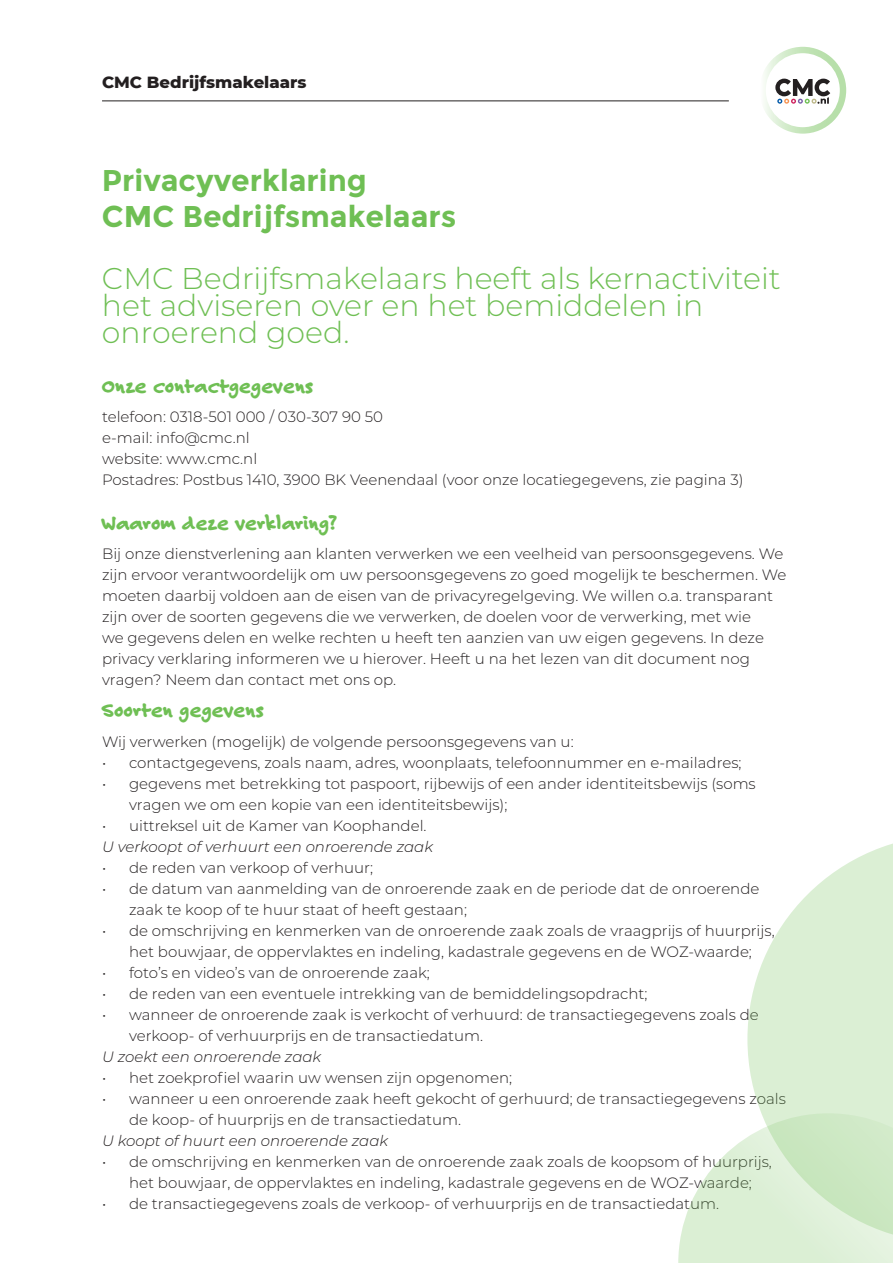
<style>
.page{position:relative;width:893px;height:1263px;background:#fff}
.page>*{position:absolute;margin:0;border:0;box-sizing:border-box;transform-origin:0 0}
.t1{font:300 30px/27px "Montserrat";color:#6fbf54}
.t2{font:700 30px "Montserrat";color:#6fbf54}
.t3{font:800 21px "Felt Tip Roman";color:#6fbf54}
.t4{font:800 16.5px "Montserrat";color:#231f20}
.t5{font:300 15px/21px "Montserrat";color:#231f20}
.t6{font:italic 300 15px "Montserrat";color:#231f20}
</style>
<div class="page">
<svg style="left:678px;top:1138px;width:215px;height:125px"></svg>
<svg style="left:747px;top:843px;width:146px;height:400px;background:#def0d7"></svg>
<svg style="left:759px;top:47px;width:87px;height:87px"></svg>
<div style="left:766px;top:53px;width:74px;height:74px;background:#fff;border-radius:50%"></div>
<svg style="left:775px;top:79px;width:55px;height:25px"></svg>
<hr style="left:102px;top:101px;width:627px;height:1px;background:#231f20">
<p class="t4" style="left:102px;top:70px;width:206px">CMC Bedrijfsmakelaars</p>
<p class="t2" style="left:102px;top:163px;width:266px">Privacyverklaring</p>
<p class="t2" style="left:102px;top:199px;width:356px">CMC Bedrijfsmakelaars</p>
<p class="t1" style="left:102px;top:264px;width:680px">CMC Bedrijfsmakelaars heeft als kernactiviteit het adviseren over en het bemiddelen in onroerend goed.</p>
<p class="t3" style="left:102px;top:370px;width:213px">Onze contactgegevens</p>
<p class="t5" style="left:102px;top:406px;width:283px">telefoon: 0318-501 000 / 030-307 90 50</p>
<p class="t5" style="left:102px;top:427px;width:149px">e-mail: info@cmc.nl</p>
<p class="t5" style="left:102px;top:448px;width:157px">website: www.cmc.nl</p>
<p class="t5" style="left:102px;top:469px;width:643px">Postadres: Postbus 1410, 3900 BK Veenendaal (voor onze locatiegegevens, zie pagina 3)</p>
<p class="t3" style="left:102px;top:507px;width:237px">Waarom deze verklaring?</p>
<p class="t5" style="left:102px;top:543px;width:686px">Bij onze dienstverlening aan klanten verwerken we een veelheid van persoonsgegevens. We zijn ervoor verantwoordelijk om uw persoonsgegevens zo goed mogelijk te beschermen. We moeten daarbij voldoen aan de eisen van de privacyregelgeving. We willen o.a. transparant zijn over de soorten gegevens die we verwerken, de doelen voor de verwerking, met wie<br>we gegevens delen en welke rechten u heeft ten aanzien van uw eigen gegevens. In deze privacy verklaring informeren we u hierover. Heeft u na het lezen van dit document nog vragen? Neem dan contact met ons op.</p>
<p class="t3" style="left:102px;top:695px;width:164px">Soorten gegevens</p>
<p class="t5" style="left:102px;top:730px;width:473px">Wij verwerken (mogelijk) de volgende persoonsgegevens van u:</p>
<p class="t5" style="left:102px;top:751px;width:641px">• contactgegevens, zoals naam, adres, woonplaats, telefoonnummer en e-mailadres;</p>
<p class="t5" style="left:129px;top:772px;width:628px;text-indent:-27px">• gegevens met betrekking tot paspoort, rijbewijs of een ander identiteitsbewijs (soms vragen we om een kopie van een identiteitsbewijs);</p>
<p class="t5" style="left:102px;top:814px;width:326px">• uittreksel uit de Kamer van Koophandel.</p>
<p class="t6" style="left:102px;top:836px;width:332px">U verkoopt of verhuurt een onroerende zaak</p>
<p class="t5" style="left:102px;top:856px;width:273px">• de reden van verkoop of verhuur;</p>
<p class="t5" style="left:129px;top:877px;width:632px;text-indent:-27px">• de datum van aanmelding van de onroerende zaak en de periode dat de onroerende zaak te koop of te huur staat of heeft gestaan;</p>
<p class="t5" style="left:102px;top:919px;width:674px;text-align:center">• de omschrijving en kenmerken van de onroerende zaak zoals de vraagprijs of huurprijs, het bouwjaar, de oppervlaktes en indeling, kadastrale gegevens en de WOZ-waarde;</p>
<p class="t5" style="left:102px;top:961px;width:329px">• foto’s en video’s van de onroerende zaak;</p>
<p class="t5" style="left:102px;top:982px;width:547px">• de reden van een eventuele intrekking van de bemiddelingsopdracht;</p>
<p class="t5" style="left:129px;top:1003px;width:631px;text-indent:-27px">• wanneer de onroerende zaak is verkocht of verhuurd: de transactiegegevens zoals de verkoop- of verhuurprijs en de transactiedatum.</p>
<p class="t6" style="left:102px;top:1046px;width:221px">U zoekt een onroerende zaak</p>
<p class="t5" style="left:102px;top:1066px;width:412px">• het zoekprofiel waarin uw wensen zijn opgenomen;</p>
<p class="t5" style="left:129px;top:1087px;width:658px;text-indent:-27px">• wanneer u een onroerende zaak heeft gekocht of gerhuurd; de transactiegegevens zoals de koop- of huurprijs en de transactiedatum.</p>
<p class="t6" style="left:102px;top:1130px;width:288px">U koopt of huurt een onroerende zaak</p>
<p class="t5" style="left:102px;top:1150px;width:671px;text-align:center">• de omschrijving en kenmerken van de onroerende zaak zoals de koopsom of huurprijs, het bouwjaar, de oppervlaktes en indeling, kadastrale gegevens en de WOZ-waarde;</p>
<p class="t5" style="left:102px;top:1192px;width:619px">• de transactiegegevens zoals de verkoop- of verhuurprijs en de transactiedatum.</p>
</div>
